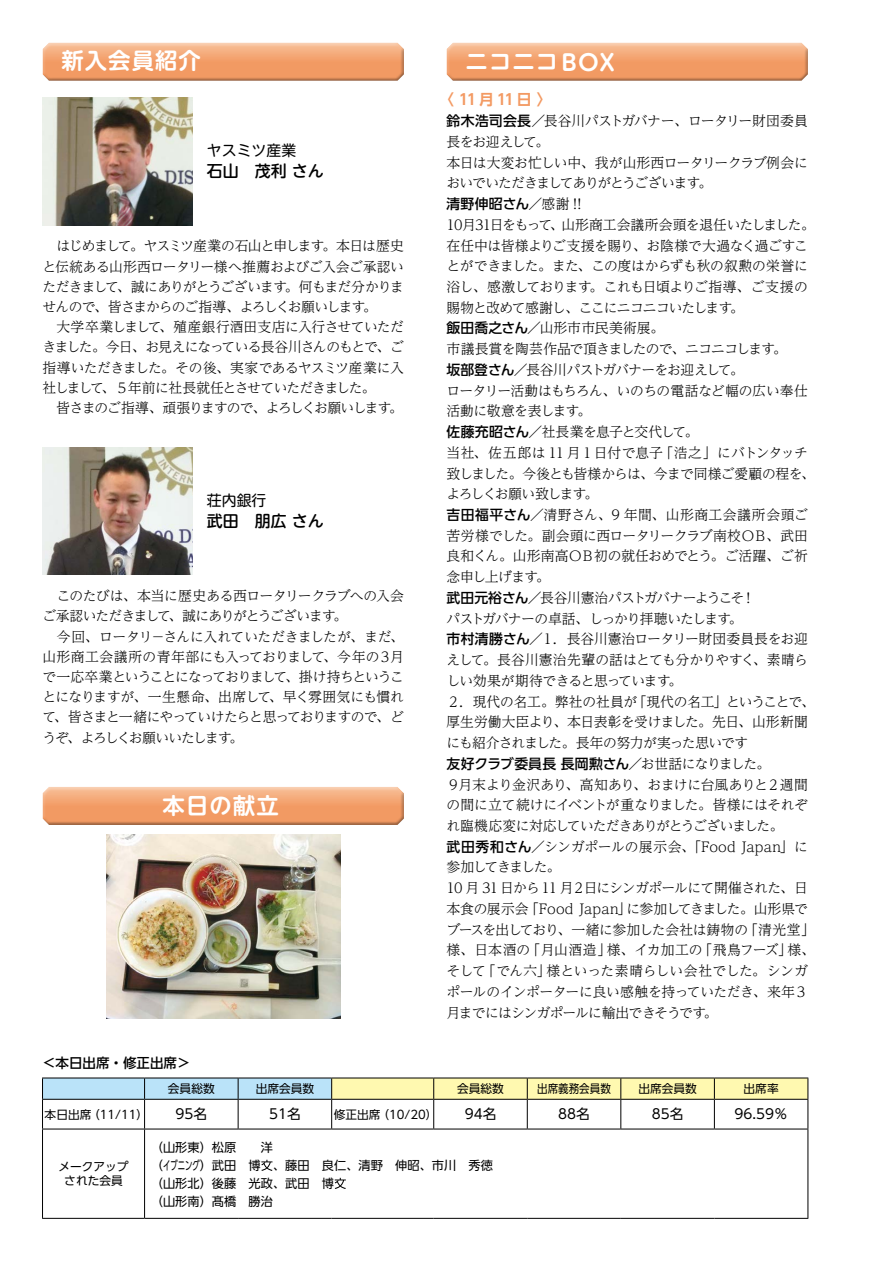
<style>
.page{position:relative;width:893px;height:1263px;background:#fff}
.page>*{position:absolute;margin:0;border:0;box-sizing:border-box;transform-origin:0 0}
.t1{font:700 22.35px "UD Shin M Go Pro De";letter-spacing:.05em;color:#fff}
.t2{font:500 15.9px "UD Shin M Go Pro";color:#000}
.t3{font:14.85px "UD Shin M Go Pro";color:#000}
.t4{font:700 14.85px "UD Shin Go Pro De";letter-spacing:.17em;color:#f39a63}
.t5{font:300 13.8px/20.7px "UD Reimin Pro";letter-spacing:-.045em;color:#000}
.t6{font:500 13.8px "UD Shin Go Pro";letter-spacing:.01em;color:#000}
.t7{font:13.65px "UD Shin Go Pro";color:#000}
.t8{font:500 13.5px "UD Shin Go Pro";color:#000}
.t9{font:12.15px/18px "UD Shin Go Pro";color:#000}
.t10{font:11.7px/13.8px "UD Shin Go Pro";color:#000;text-align:center}
.t11{font:11.7px "UD Shin Go Pro";color:#000;scale:.9 1}
.s1{font-family:"UD Shin Go Pro";font-weight:500}
.s2{font-family:"UD Reimin Pro";font-weight:300}
</style>
<div class="page">
<div style="left:444px;top:39px;width:364px;height:37px;background:#fff;opacity:.35"></div>
<div style="left:444px;top:46px;width:364px;height:37px;background:#000;opacity:.35"></div>
<hr style="left:42px;top:1128px;width:103px;height:1px;background:#000">
<hr style="left:145px;top:1128px;width:93px;height:1px;background:#000">
<hr style="left:144px;top:1129px;width:1px;height:89px;background:#000">
<hr style="left:238px;top:1128px;width:94px;height:1px;background:#000">
<hr style="left:332px;top:1128px;width:102px;height:1px;background:#000">
<hr style="left:434px;top:1128px;width:93px;height:1px;background:#000">
<hr style="left:527px;top:1128px;width:94px;height:1px;background:#000">
<hr style="left:621px;top:1128px;width:93px;height:1px;background:#000">
<hr style="left:714px;top:1128px;width:94px;height:1px;background:#000">
<hr style="left:807px;top:1129px;width:1px;height:89px;background:#000">
<hr style="left:42px;top:1218px;width:103px;height:1px;background:#000">
<hr style="left:145px;top:1218px;width:93px;height:1px;background:#000">
<hr style="left:238px;top:1218px;width:94px;height:1px;background:#000">
<hr style="left:332px;top:1218px;width:102px;height:1px;background:#000">
<hr style="left:434px;top:1218px;width:93px;height:1px;background:#000">
<hr style="left:527px;top:1218px;width:94px;height:1px;background:#000">
<hr style="left:621px;top:1218px;width:93px;height:1px;background:#000">
<hr style="left:714px;top:1218px;width:94px;height:1px;background:#000">
<hr style="left:332px;top:1077px;width:102px;height:1px;background:#000">
<hr style="left:434px;top:1077px;width:93px;height:1px;background:#000">
<hr style="left:527px;top:1077px;width:94px;height:1px;background:#000">
<hr style="left:621px;top:1077px;width:93px;height:1px;background:#000">
<hr style="left:714px;top:1077px;width:94px;height:1px;background:#000">
<hr style="left:42px;top:1129px;width:1px;height:89px;background:#000">
<hr style="left:42px;top:1077px;width:103px;height:1px;background:#000">
<hr style="left:145px;top:1077px;width:93px;height:1px;background:#000">
<hr style="left:238px;top:1077px;width:94px;height:1px;background:#000">
<svg style="left:42px;top:1078px;width:766px;height:50px"></svg>
<svg style="left:261px;top:1160px;width:11px;height:11px"></svg>
<svg style="left:335px;top:1178px;width:11px;height:11px"></svg>
<div style="left:40px;top:39px;width:364px;height:37px;background:#fff;opacity:.35"></div>
<div style="left:40px;top:46px;width:364px;height:37px;background:#000;opacity:.35"></div>
<img style="left:43px;top:97px;width:150px;height:128px">
<img style="left:43px;top:447px;width:150px;height:128px">
<div style="left:40px;top:783px;width:364px;height:37px;background:#fff;opacity:.35"></div>
<div style="left:40px;top:790px;width:364px;height:37px;background:#000;opacity:.35"></div>
<img style="left:106px;top:834px;width:234px;height:184px">
<h1 class="t1" style="left:61px;top:42px;width:141px">新入会員紹介</h1>
<p class="t3" style="left:207px;top:139px;width:91px">ヤスミツ産業</p>
<p class="t2" style="left:207px;top:158px;width:118px">石山　茂利 さん</p>
<p class="t5" style="left:42px;top:235px;width:363px;line-height:20.2px">　はじめまして。ヤスミツ産業の石山と申します。本日は歴史と伝統ある山形西ロータリー様へ推薦およびご入会ご承認いただきまして、誠にありがとうございます。何もまだ分かりませんので、皆さまからのご指導、よろしくお願いします。<br>　大学卒業しまして、殖産銀行酒田支店に入行させていただきました。今日、お見えになっている長谷川さんのもとで、ご指導いただきました。その後、実家であるヤスミツ産業に入社しまして、５年前に社長就任とさせていただきました。<br>　皆さまのご指導、頑張りますので、よろしくお願いします。</p>
<p class="t3" style="left:207px;top:488px;width:61px">荘内銀行</p>
<p class="t2" style="left:207px;top:508px;width:118px">武田　朋広 さん</p>
<p class="t5" style="left:42px;top:585px;width:363px;line-height:20.2px">　このたびは、本当に歴史ある西ロータリークラブへの入会ご承認いただきまして、誠にありがとうございます。<br>　今回、ロータリ－さんに入れていただきましたが、まだ、山形商工会議所の青年部にも入っておりまして、今年の３月で一応卒業ということになっておりまして、掛け持ちということになりますが、一生懸命、出席して、早く雰囲気にも慣れて、皆さまと一緒にやっていけたらと思っておりますので、どうぞ、よろしくお願いいたします。</p>
<h1 class="t1" style="left:163px;top:788px;width:118px">本日の献立</h1>
<p class="t8" style="left:42px;top:1052px;width:150px">＜本日出席・修正出席＞</p>
<h1 class="t1" style="left:466px;top:43px;width:151px">ニコニコBOX</h1>
<p class="t4" style="left:439px;top:87px;width:114px">〈 11月11日 〉</p>
<p class="t5" style="left:446px;top:110px;width:363px"><span class="s1">鈴木浩司会長</span>／長谷川パストガバナー、ロータリー財団委員長をお迎えして。<br>本日は大変お忙しい中、我が山形西ロータリークラブ例会においでいただきましてありがとうございます。</p>
<p class="t6" style="left:446px;top:193px;width:137px">清野伸昭さん<span class="s2">／感謝 !!</span></p>
<p class="t5" style="left:446px;top:214px;width:370px">10月31日をもって、山形商工会議所会頭を退任いたしました。在任中は皆様よりご支援を賜り、お陰様で大過なく過ごすことができました。また、この度はからずも秋の叙勲の栄誉に浴し、感激しております。これも日頃よりご指導、ご支援の賜物と改めて感謝し、ここにニコニコいたします。<br><span class="s1">飯田喬之さん</span>／山形市市民美術展。<br>市議長賞を陶芸作品で頂きましたので、ニコニコします。<br><span class="s1">坂部登さん</span>／長谷川パストガバナーをお迎えして。<br>ロータリー活動はもちろん、いのちの電話など幅の広い奉仕活動に敬意を表します。<br><span class="s1">佐藤充昭さん</span>／社長業を息子と交代して。<br>当社、佐五郎は 11 月 1日付で息子「浩之」にバトンタッチ致しました。今後とも皆様からは、今まで同様ご愛顧の程を、よろしくお願い致します。<br><span class="s1">吉田福平さん</span>／清野さん、9 年間、山形商工会議所会頭ご苦労様でした。副会頭に西ロータリークラブ南校ＯＢ、武田良和くん。山形南高ＯＢ初の就任おめでとう。ご活躍、ご祈念申し上げます。<br><span class="s1">武田元裕さん</span>／長谷川憲治パストガバナーようこそ！<br>パストガバナーの卓話、しっかり拝聴いたします。<br><span class="s1">市村清勝さん</span>／１．長谷川憲治ロータリー財団委員長をお迎えして。長谷川憲治先輩の話はとても分かりやすく、素晴らしい効果が期待できると思っています。<br>２．現代の名工。弊社の社員が「現代の名工」ということで、厚生労働大臣より、本日表彰を受けました。先日、山形新聞にも紹介されました。長年の努力が実った思いです</p>
<p class="t6" style="left:446px;top:752px;width:325px">友好クラブ委員長 長岡勲さん<span class="s2">／お世話になりました。</span></p>
<p class="t5" style="left:446px;top:773px;width:370px">９月末より金沢あり、高知あり、おまけに台風ありと２週間の間に立て続けにイベントが重なりました。皆様にはそれぞれ臨機応変に対応していただきありがとうございました。<br><span class="s1">武田秀和さん</span>／シンガポールの展示会、「Food Japan」に参加してきました。<br>10 月 31 日から 11 月２日にシンガポールにて開催された、日本食の展示会「Food Japan」に参加してきました。山形県でブースを出しており、一緒に参加した会社は鋳物の「清光堂」様、日本酒の「月山酒造」様、イカ加工の「飛鳥フーズ」様、そして「でん六」様といった素晴らしい会社でした。シンガポールのインポーターに良い感触を持っていただき、来年３月までにはシンガポールに輸出できそうです。</p>
<p class="t10" style="left:168px;top:1081px;width:48px">会員総数</p>
<p class="t10" style="left:256px;top:1081px;width:60px">出席会員数</p>
<p class="t10" style="left:457px;top:1081px;width:48px">会員総数</p>
<p class="t11" style="left:537px;top:1079px;width:83px">出席義務会員数</p>
<p class="t10" style="left:638px;top:1081px;width:60px">出席会員数</p>
<p class="t10" style="left:744px;top:1081px;width:37px">出席率</p>
<p class="t10" style="left:45px;top:1107px;width:105px">本日出席（11/11）</p>
<p class="t7" style="left:176px;top:1103px;width:33px">95名</p>
<p class="t7" style="left:269px;top:1103px;width:33px">51名</p>
<p class="t10" style="left:334px;top:1107px;width:105px">修正出席（10/20）</p>
<p class="t7" style="left:465px;top:1103px;width:33px">94名</p>
<p class="t7" style="left:558px;top:1103px;width:33px">88名</p>
<p class="t7" style="left:652px;top:1103px;width:33px">85名</p>
<p class="t7" style="left:735px;top:1103px;width:55px">96.59％</p>
<p class="t10" style="left:58px;top:1159px;width:72px">メークアップされた会員</p>
<p class="t9" style="left:151px;top:1138px;width:344px">（山形東）松原　　洋<br>（イブニング）武田　博 、藤田　良仁、清野　伸昭、市川　秀徳（山形北）後藤　光政、武田　博<br>（山形南）髙橋　勝治</p>
</div>
